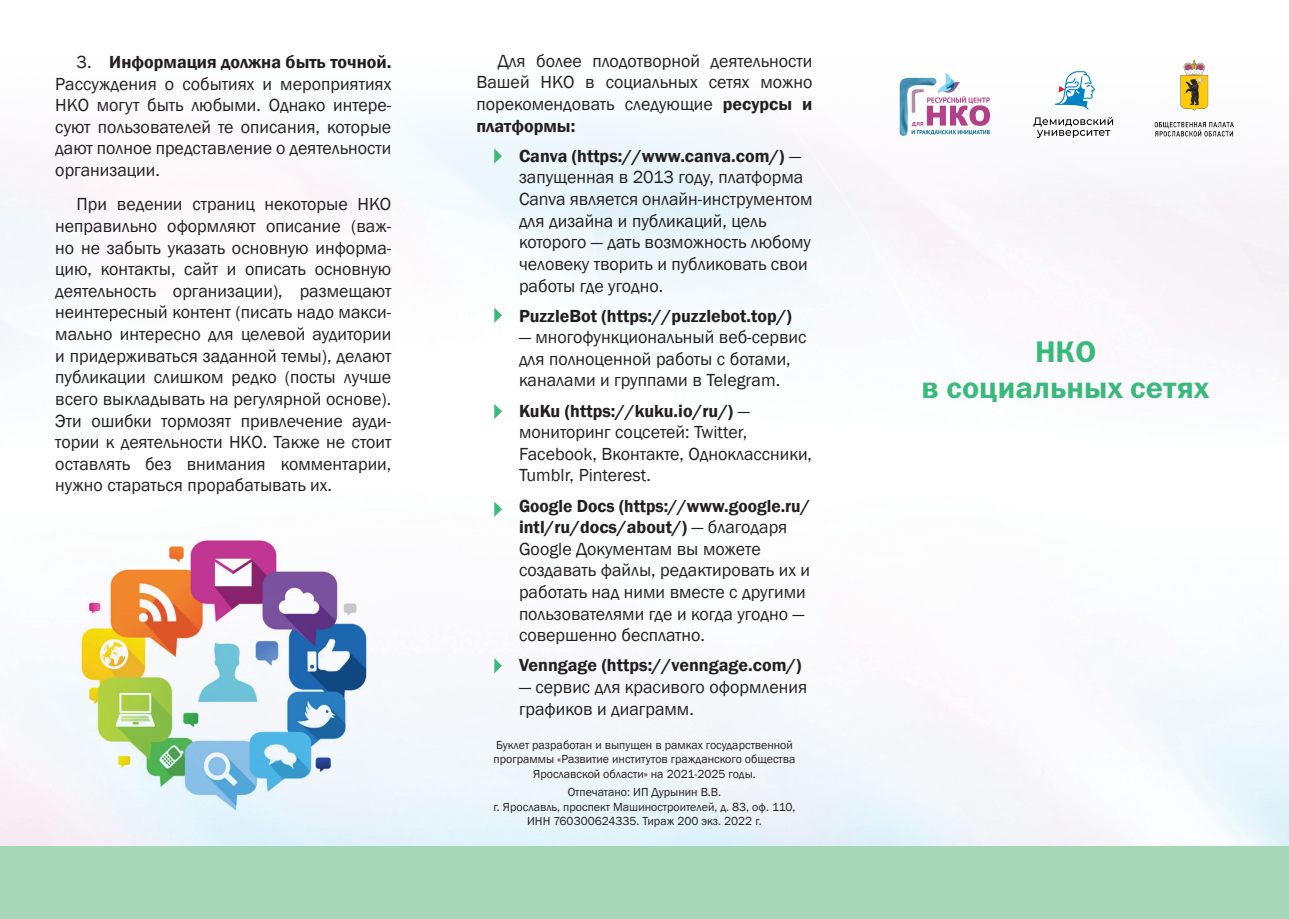
<style>
.page{position:relative;width:1289px;height:919px;background:#fff}
.page>*{position:absolute;margin:0;border:0;box-sizing:border-box;transform-origin:0 0}
.Zag_bolshoi{font:30px/36px "Franklin Gothic Demi C";color:#39b97a;text-align:center}
.t1{font:18px/21.6px "Franklin Gothic";color:#231f20}
.t2{font:600 18px "Franklin Gothic";color:#231f20}
.t3{font:12px/14.4px "Franklin Gothic";color:#231f20;text-align:center}
.s1{font-weight:600}
</style>
<div class="page">
<div style="left:0;top:846px;width:1288px;height:72px;background:#a7d7b8"></div>
<img style="left:899px;top:78px;width:12px;height:58px">
<svg style="left:911px;top:73px;width:79px;height:62px"></svg>
<img style="left:1154px;top:60px;width:79px;height:76px">
<svg style="left:1033px;top:117px;width:80px;height:21px"></svg>
<svg style="left:1055px;top:71px;width:40px;height:39px"></svg>
<svg style="left:494px;top:148px;width:8px;height:16px"></svg>
<svg style="left:494px;top:307px;width:8px;height:16px"></svg>
<svg style="left:494px;top:404px;width:8px;height:15px"></svg>
<svg style="left:494px;top:501px;width:8px;height:16px"></svg>
<svg style="left:494px;top:658px;width:8px;height:15px"></svg>
<img style="left:55px;top:529px;width:336px;height:290px">
<p class="t1" style="left:55px;top:51px;width:337px;text-align:justify;text-indent:21px">3. <span class="s1">Информация должна быть точной.<br></span>Рассуждения о событиях и мероприятиях НКО могут быть любыми. Однако интере&shy;суют пользователей те описания, которые дают полное представление о деятельности организации.</p>
<p class="t1" style="left:55px;top:194px;width:337px;text-align:justify;text-indent:21px">При ведении страниц некоторые НКО неправильно оформляют описание (важ&shy;но не забыть указать основную информа&shy;цию, контакты, сайт и описать основную деятельность организации), размещают неинтересный контент (писать надо макси&shy;мально интересно для целевой аудитории и придерживаться заданной темы), делают публикации слишком редко (посты лучше всего выкладывать на регулярной основе).<br>Эти ошибки тормозят привлечение ауди&shy;тории к деятельности НКО. Также не стоит оставлять без внимания комментарии, нужно стараться прорабатывать их.</p>
<p class="t1" style="left:476px;top:50px;width:337px;text-align:justify;text-indent:21px">Для более плодотворной деятельности Вашей НКО в социальных сетях можно порекомендовать следующие <span class="s1">ресурсы и платформы:</span></p>
<p class="t1" style="left:519px;top:145px;width:295px"><span class="s1">Сanva (https://www.canva.com/)</span> — запущенная в 2013 году, платформа<br>Canva является онлайн-инструментом для дизайна и публикаций, цель которого — дать возможность любому человеку творить и публиковать свои работы где угодно.</p>
<p class="t2" style="left:519px;top:304px;width:274px">PuzzleBot (https://puzzlebot.top/)</p>
<p class="t1" style="left:519px;top:327px;width:289px">— многофункциональный веб-сервис для полноценной работы с ботами, каналами и группами в Telegram.</p>
<p class="t1" style="left:519px;top:400px;width:294px"><span class="s1">KuKu (https://kuku.io/ru/)</span> — мониторинг соцсетей: Twitter,<br>Facebook, Вконтакте, Одноклассники,<br>Tumblr, Pinterest.</p>
<p class="t1" style="left:519px;top:495px;width:293px"><span class="s1">Google Docs (https://www.google.ru/ intl/ru/docs/about/)</span> — благодаря Google Документам вы можете создавать файлы, редактировать их и работать над ними вместе с другими пользователями где и когда угодно — совершенно бесплатно.</p>
<p class="t2" style="left:519px;top:654px;width:284px">Venngage (https://venngage.com/)</p>
<p class="t1" style="left:519px;top:676px;width:289px">— сервис для красивого оформления графиков и диаграмм.</p>
<p class="t3" style="left:493px;top:737px;width:303px">Буклет разработан и выпущен в рамках государственной программы «Развитие институтов гражданского общества<br>Ярославской области» на 2021-2025 годы.</p>
<p class="t3" style="left:493px;top:785px;width:303px">Отпечатано: ИП Дурынин В.В.<br>г. Ярославль, проспект Машиностроителей, д. 83, оф. 110,<br>ИНН 760300624335. Тираж 200 экз. 2022 г.</p>
<p class="Zag_bolshoi" style="left:921px;top:333px;width:289px">НКО<br>в социальных сетях</p>
</div>
